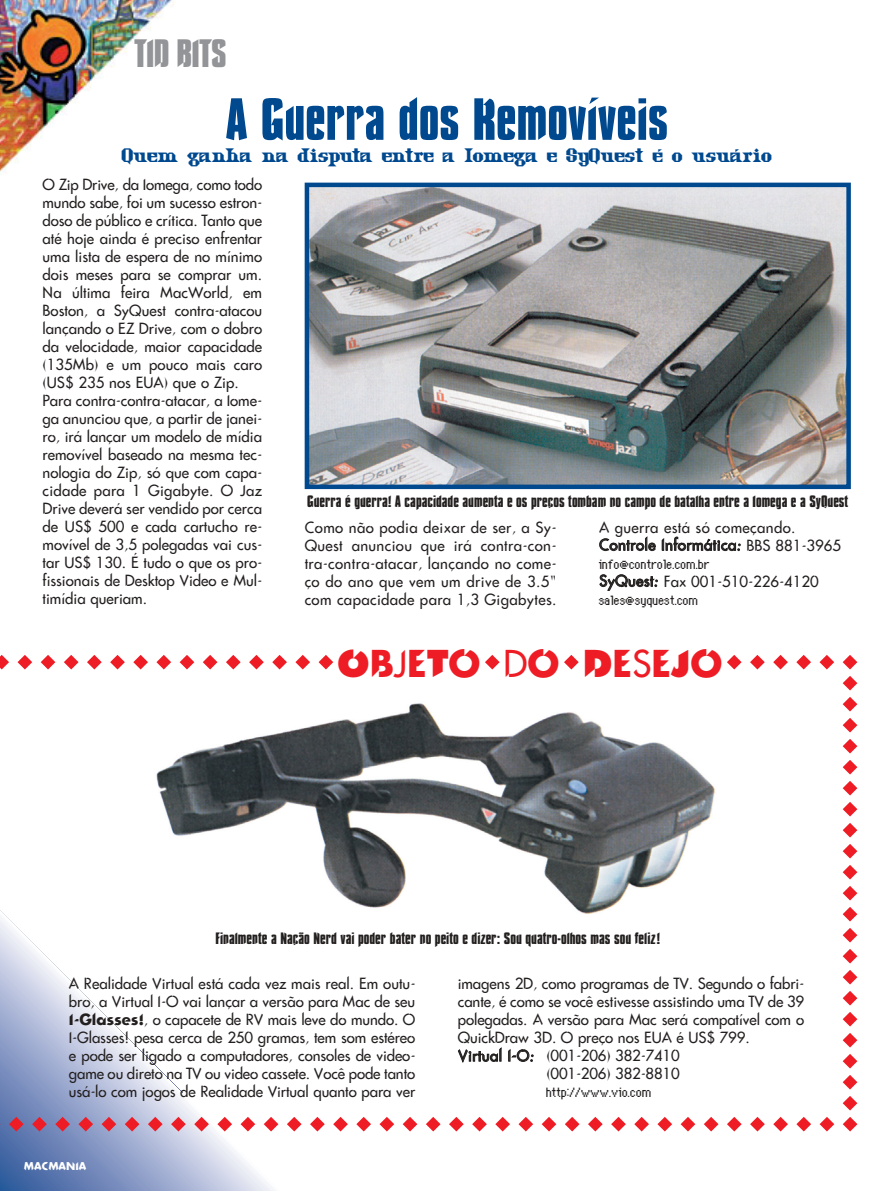
<style>
.page{position:relative;width:893px;height:1191px;background:#fff}
.page>*{position:absolute;margin:0;border:0;box-sizing:border-box;transform-origin:0 0}
.t1{font:700 54px "Compacta Vitima";color:#00498f}
.t2{font:51px "Futura Vitima";color:#ee1c24}
.t3{font:700 36px "Compacta Vitima";letter-spacing:-.02em;color:#939497}
.t4{font:700 18px "Macmania";color:#00498f}
.t5{font:15px/18px "Futura Vitima";color:#231f1f;text-align:justify}
.t6{font:700 15px "Compacta Vitima";color:#231f1f}
.t7{font:15px "Genoveva";color:#231f1f}
.t8{font:15px/17.9px "Futura Vitima";letter-spacing:.025em;color:#231f1f}
.t9{font:700 10.5px "Futura Vitima";color:#fff}
.s1{font-weight:800;font-size:36px}
.s2{font-weight:700;font-size:36px}
.s3{font-size:36px}
.s4{font-weight:700}
</style>
<div class="page">
<svg style="left:0;top:910px;width:272px;height:281px"></svg>
<img style="left:0;top:0;width:175px;height:172px">
<img style="left:309px;top:188px;width:536px;height:296px">
<div style="left:304px;top:183px;width:546px;height:306px;border:4px solid #00498f"></div>
<div style="left:154px;top:702px;width:571px;height:218px;background:#fff"></div>
<img style="left:156px;top:703px;width:559px;height:211px">
<h3 class="t3" style="left:134px;top:38px;width:94px">TID BITS</h3>
<h1 class="t1" style="left:225px;top:97px;width:444px">A Guerra dos Removíveis</h1>
<p class="t5" style="left:43px;top:177px;width:221px;text-align:left">O Zip Drive, da Iomega, como todo mundo sabe, foi um sucesso estron&shy;doso de público e crítica. Tanto que até hoje ainda é preciso enfrentar uma lista de espera de no mínimo dois meses para se comprar um.<br>Na última feira MacWorld, em<br>Boston, a SyQuest contra-atacou lançando o EZ Drive, com o dobro da velocidade, maior capacidade (135Mb) e um pouco mais caro (US$ 235 nos EUA) que o Zip.<br>Para contra-contra-atacar, a Iome&shy;ga anunciou que, a partir de janei&shy;ro, irá lançar um modelo de mídia removível baseado na mesma tec&shy;nologia do Zip, só que com capa&shy;cidade para 1 Gigabyte. O Jaz<br>Drive deverá ser vendido por cerca de US$ 500 e cada cartucho re&shy;movível de 3,5 polegadas vai cus&shy;tar US$ 130. É tudo o que os pro&shy;fissionais de Desktop Video e Mul&shy;timídia queriam.</p>
<p class="t4" style="left:122px;top:149px;width:651px">Quem ganha na disputa entre a Iomega e SyQuest é o usuário</p>
<p class="t6" style="left:307px;top:495px;width:542px">Guerra é guerra! A capacidade aumenta e os preços tombam no campo de batalha entre a Iomega e a SyQuest</p>
<p class="t5" style="left:304px;top:519px;width:253px">Como não podia deixar de ser, a Sy-Quest anunciou que irá contra-con&shy;tra-contra-atacar, lançando no come&shy;ço do ano que vem um drive de 3.5" com capacidade para 1,3 Gigabytes.</p>
<p class="t8" style="left:599px;top:519px;width:243px">A guerra está só começando.<br>Controle Informática: BBS 881-3965</p>
<p class="t7" style="left:599px;top:559px;width:113px">info@controle.com.br</p>
<p class="t5" style="left:599px;top:573px;width:221px">SyQuest: Fax 001-510-226-4120</p>
<p class="t7" style="left:599px;top:595px;width:101px">sales@syquest.com</p>
<h2 class="t2" style="left:-10px;top:637px;width:872px">•••••••••••••••<span class="s1">O</span><span class="s2">B</span><span class="s3">J</span><span class="s2">E</span><span class="s1">T</span><span class="s2">O</span>•<span class="s3">D</span><span class="s2">O</span>•<span class="s1">D</span><span class="s2">E</span><span class="s3">S</span><span class="s2">E</span><span class="s1">J</span><span class="s2">O</span>•••••••••••••••••••••••••••</h2>
<h2 class="t2" style="left:4px;top:1099px;width:858px">•••••••••••••••••••••••••••••••••••••</h2>
<p class="t9" style="left:24px;top:1161px;width:64px">MACMANIA</p>
<p class="t6" style="left:215px;top:932px;width:446px">Finalmente a Nação Nerd vai poder bater no peito e dizer: Sou quatro-olhos mas sou feliz!</p>
<p class="t5" style="left:69px;top:976px;width:348px">A Realidade Virtual está cada vez mais real. Em outu&shy;bro, a Virtual I-O vai lançar a versão para Mac de seu <span class="s4">I-Glasses!</span>, o capacete de RV mais leve do mundo. O I-Glasses! pesa cerca de 250 gramas, tem som estéreo e pode ser ligado a computadores, consoles de video&shy;game ou direto na TV ou video cassete. Você pode tanto usá-lo com jogos de Realidade Virtual quanto para ver</p>
<p class="t5" style="left:458px;top:976px;width:348px">imagens 2D, como programas de TV. Segundo o fabri-</p>
<p class="t5" style="left:458px;top:994px;width:348px">cante, é como se você estivesse assistindo uma TV de 39</p>
<p class="t5" style="left:458px;top:1012px;width:348px">polegadas. A versão para Mac será compatível com o</p>
<p class="t5" style="left:458px;top:1030px;width:293px">QuickDraw 3D. O preço nos EUA é US$ 799.</p>
<p class="t5" style="left:458px;top:1048px;width:223px">Virtual I-O: (001-206) 382-7410</p>
<p class="t5" style="left:546px;top:1066px;width:135px">(001-206) 382-8810</p>
<p class="t7" style="left:546px;top:1088px;width:107px">http://www.vio.com</p>
</div>
